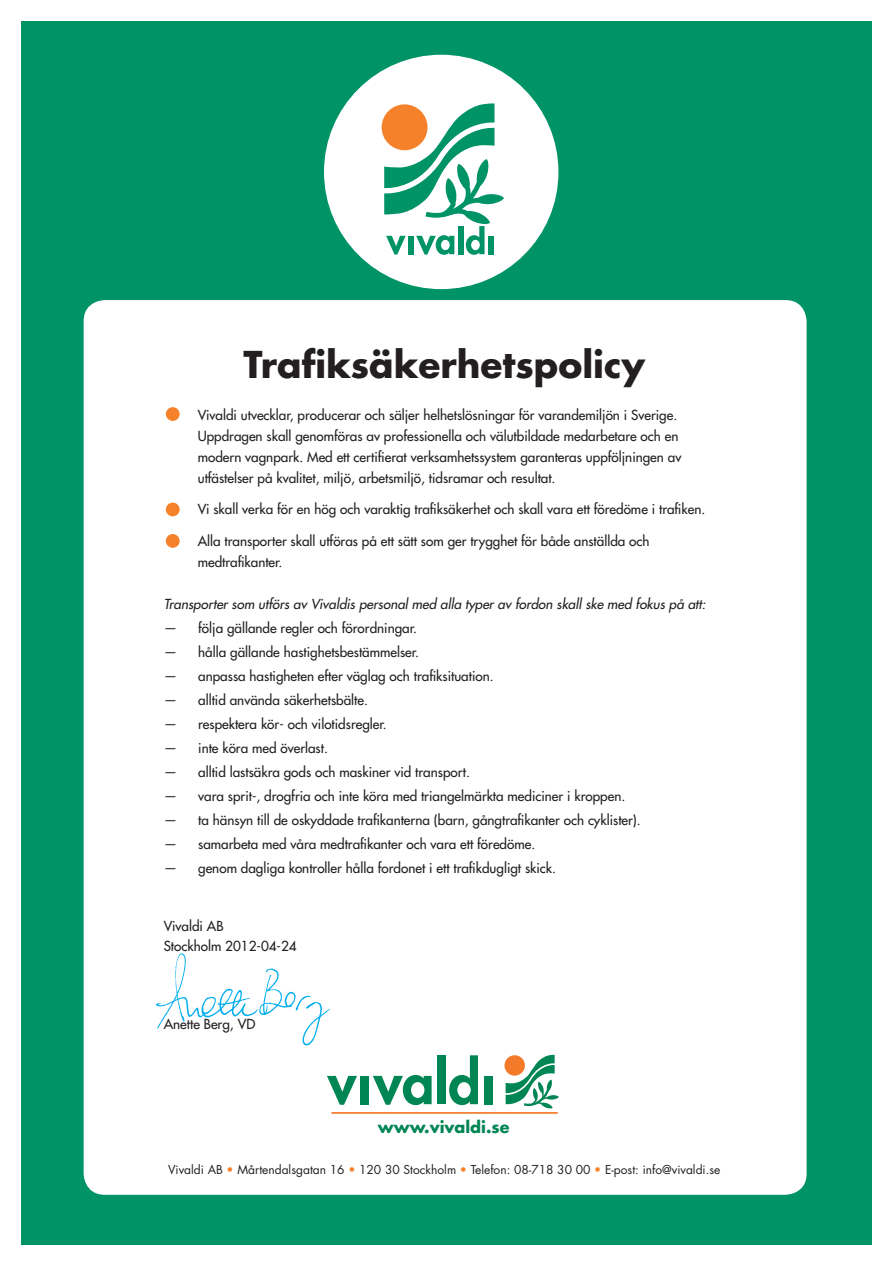
<style>
.page{position:relative;width:893px;height:1263px;background:#fff}
.page>*{position:absolute;margin:0;border:0;box-sizing:border-box;transform-origin:0 0}
.t1{font:700 36px "Futura";color:#231f20}
.t2{font:700 16.05px "Futura";color:#008554}
.t3{font:13.5px/21px "Futura";color:#231f20}
.t4{font:italic 13.5px "Futura";color:#231f20}
.t5{font:12px "Futura";color:#231f20}
.s1{color:#f5822a}
</style>
<div class="page">
<div style="left:21px;top:21px;width:851px;height:1224px;background:#009366"></div>
<div style="left:84px;top:300px;width:722px;height:895px;background:#fff;border-radius:21px"></div>
<div style="left:324px;top:55px;width:234px;height:234px;background:#fff;border-radius:50%"></div>
<svg style="left:381px;top:103px;width:123px;height:152px"></svg>
<hr style="left:331px;top:1112px;width:227px;height:2px;background:#f47929">
<div style="left:361px;top:1076px;width:8px;height:28px;background:#008554"></div>
<svg style="left:327px;top:1076px;width:30px;height:29px"></svg>
<svg style="left:373px;top:1075px;width:59px;height:30px"></svg>
<div style="left:437px;top:1055px;width:8px;height:49px;background:#008554"></div>
<svg style="left:449px;top:1055px;width:29px;height:50px"></svg>
<div style="left:484px;top:1076px;width:8px;height:28px;background:#008554"></div>
<svg style="left:504px;top:1055px;width:55px;height:54px"></svg>
<div style="left:166px;top:407px;width:14px;height:14px;background:#f5822a;border-radius:50%"></div>
<div style="left:166px;top:503px;width:14px;height:13px;background:#f5822a;border-radius:50%"></div>
<div style="left:166px;top:534px;width:14px;height:14px;background:#f5822a;border-radius:50%"></div>
<img style="left:156px;top:953px;width:174px;height:93px">
<h1 class="t1" style="left:244px;top:341px;width:403px">Trafiksäkerhetspolicy</h1>
<p class="t3" style="left:198px;top:405px;width:485px">Vivaldi utvecklar, producerar och säljer helhetslösningar för varandemiljön i Sverige.<br>Uppdragen skall genomföras av professionella och välutbildade medarbetare och en modern vagnpark. Med ett certifierat verksamhetssystem garanteras uppföljningen av utfästelser på kvalitet, miljö, arbetsmiljö, tidsramar och resultat.</p>
<p class="t3" style="left:198px;top:499px;width:509px">Vi skall verka för en hög och varaktig trafiksäkerhet och skall vara ett föredöme i trafiken.</p>
<p class="t3" style="left:198px;top:531px;width:453px">Alla transporter skall utföras på ett sätt som ger trygghet för både anställda och medtrafikanter.</p>
<p class="t4" style="left:164px;top:596px;width:543px">Transporter som utförs av Vivaldis personal med alla typer av fordon skall ske med fokus på att:</p>
<p class="t3" style="left:164px;top:618px;width:255px">— följa gällande regler och förordningar.</p>
<p class="t3" style="left:164px;top:642px;width:257px">— hålla gällande hastighetsbestämmelser.</p>
<p class="t3" style="left:164px;top:666px;width:331px">— anpassa hastigheten efter väglag och trafiksituation.</p>
<p class="t3" style="left:164px;top:690px;width:206px">— alltid använda säkerhetsbälte.</p>
<p class="t3" style="left:164px;top:714px;width:224px">— respektera kör- och vilotidsregler.</p>
<p class="t3" style="left:164px;top:738px;width:166px">— inte köra med överlast.</p>
<p class="t3" style="left:164px;top:762px;width:308px">— alltid lastsäkra gods och maskiner vid transport.</p>
<p class="t3" style="left:164px;top:786px;width:463px">— vara sprit-, drogfria och inte köra med triangelmärkta mediciner i kroppen.</p>
<p class="t3" style="left:164px;top:810px;width:478px">— ta hänsyn till de oskyddade trafikanterna (barn, gångtrafikanter och cyklister).</p>
<p class="t3" style="left:164px;top:834px;width:373px">— samarbeta med våra medtrafikanter och vara ett föredöme.</p>
<p class="t3" style="left:164px;top:858px;width:394px">— genom dagliga kontroller hålla fordonet i ett trafikdugligt skick.</p>
<p class="t3" style="left:164px;top:917px;width:134px;line-height:19.5px">Vivaldi AB<br>Stockholm 2012-04-24</p>
<p class="t3" style="left:164px;top:1014px;width:93px">Anette Berg, VD</p>
<p class="t2" style="left:378px;top:1117px;width:133px">www.vivaldi.se</p>
<p class="t5" style="left:168px;top:1162px;width:554px">Vivaldi AB <span class="s1">•</span> Mårtendalsgatan 16 <span class="s1">•</span> 120 30 Stockholm <span class="s1">•</span> Telefon: 08-718 30 00 <span class="s1">•</span> E-post: info@vivaldi.se</p>
</div>
